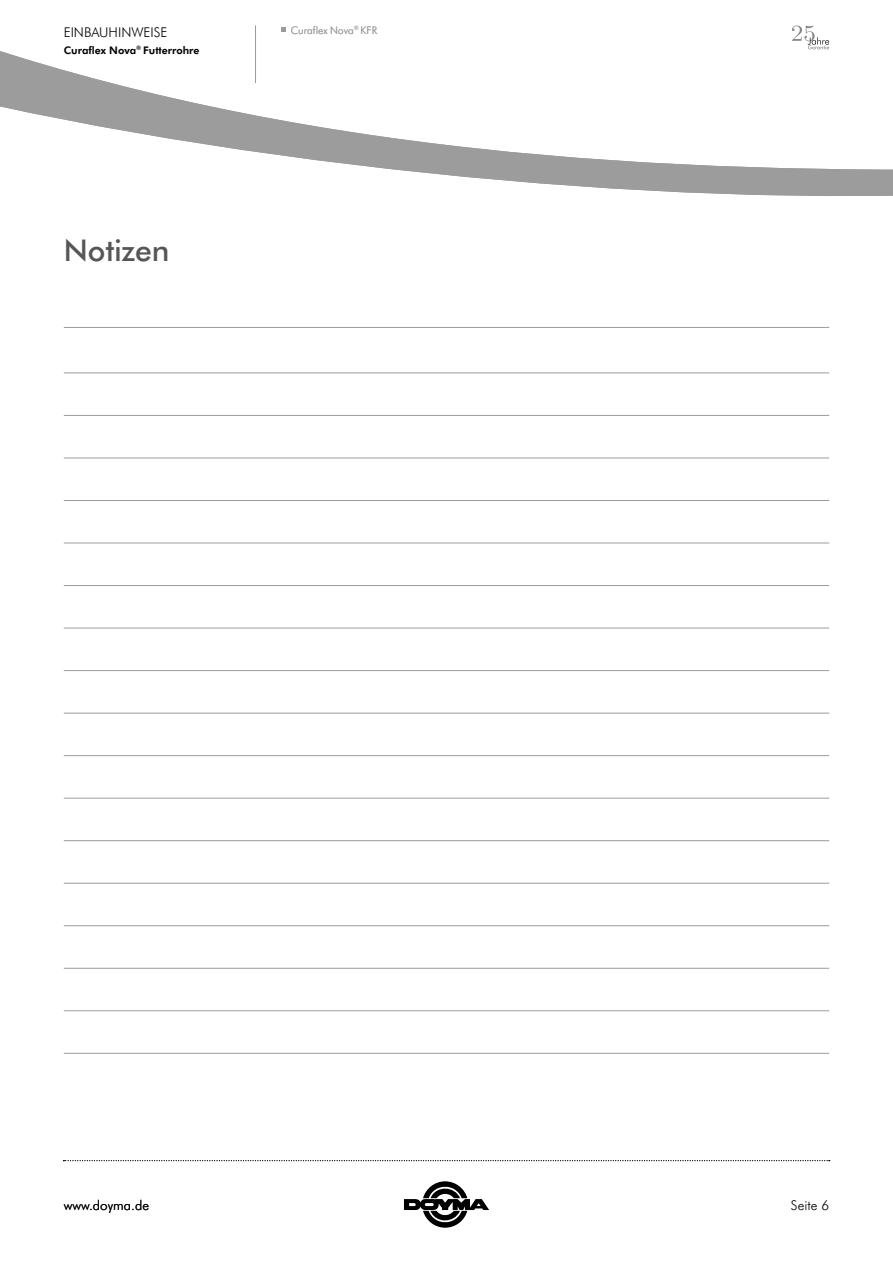
<style>
.page{position:relative;width:893px;height:1263px;background:#fff}
.page>*{position:absolute;margin:0;border:0;box-sizing:border-box;transform-origin:0 0}
.t1{font:500 30px "Futura BT";letter-spacing:-.005em;color:#565656}
.t2{font:300 13.5px "Futura BT";color:#000}
.t3{font:700 10.5px "Futura BT";color:#000}
.t4{font:300 10.5px "Futura BT";letter-spacing:.005em;color:#9c9c9c}
</style>
<div class="page">
<svg style="left:404px;top:1181px;width:85px;height:47px"></svg>
<svg style="left:63px;top:1160px;width:767px;height:1px"></svg>
<svg style="left:0;top:25px;width:893px;height:171px"></svg>
<hr style="left:255px;top:26px;width:1px;height:57px;background:#9c9c9c">
<svg style="left:281px;top:28px;width:5px;height:4px"></svg>
<hr style="left:64px;top:327px;width:765px;height:1px;background:#9c9c9c">
<hr style="left:64px;top:373px;width:765px;height:1px;background:#9c9c9c">
<hr style="left:64px;top:415px;width:765px;height:1px;background:#9c9c9c">
<hr style="left:64px;top:458px;width:765px;height:1px;background:#9c9c9c">
<hr style="left:64px;top:500px;width:765px;height:1px;background:#9c9c9c">
<hr style="left:64px;top:543px;width:765px;height:1px;background:#9c9c9c">
<hr style="left:64px;top:585px;width:765px;height:1px;background:#9c9c9c">
<hr style="left:64px;top:628px;width:765px;height:1px;background:#9c9c9c">
<hr style="left:64px;top:670px;width:765px;height:1px;background:#9c9c9c">
<hr style="left:64px;top:713px;width:765px;height:1px;background:#9c9c9c">
<hr style="left:64px;top:755px;width:765px;height:1px;background:#9c9c9c">
<hr style="left:64px;top:798px;width:765px;height:1px;background:#9c9c9c">
<hr style="left:64px;top:840px;width:765px;height:1px;background:#9c9c9c">
<hr style="left:64px;top:883px;width:765px;height:1px;background:#9c9c9c">
<hr style="left:64px;top:925px;width:765px;height:1px;background:#9c9c9c">
<hr style="left:64px;top:968px;width:765px;height:1px;background:#9c9c9c">
<hr style="left:64px;top:1010px;width:765px;height:1px;background:#9c9c9c">
<hr style="left:64px;top:1053px;width:765px;height:1px;background:#9c9c9c">
<svg style="left:792px;top:26px;width:37px;height:23px"></svg>
<p class="t2" style="left:64px;top:23px;width:105px">EINBAUHINWEISE</p>
<p class="t3" style="left:64px;top:43px;width:137px">Curaflex Nova<sup>®</sup> Futterrohre</p>
<h1 class="t1" style="left:64px;top:230px;width:107px">Notizen</h1>
<p class="t4" style="left:291px;top:23px;width:88px">Curaflex Nova<sup>®</sup> KFR</p>
<p class="t2" style="left:64px;top:1196px;width:87px">www.doyma.de</p>
<p class="t2" style="left:791px;top:1196px;width:40px">Seite 6</p>
</div>
